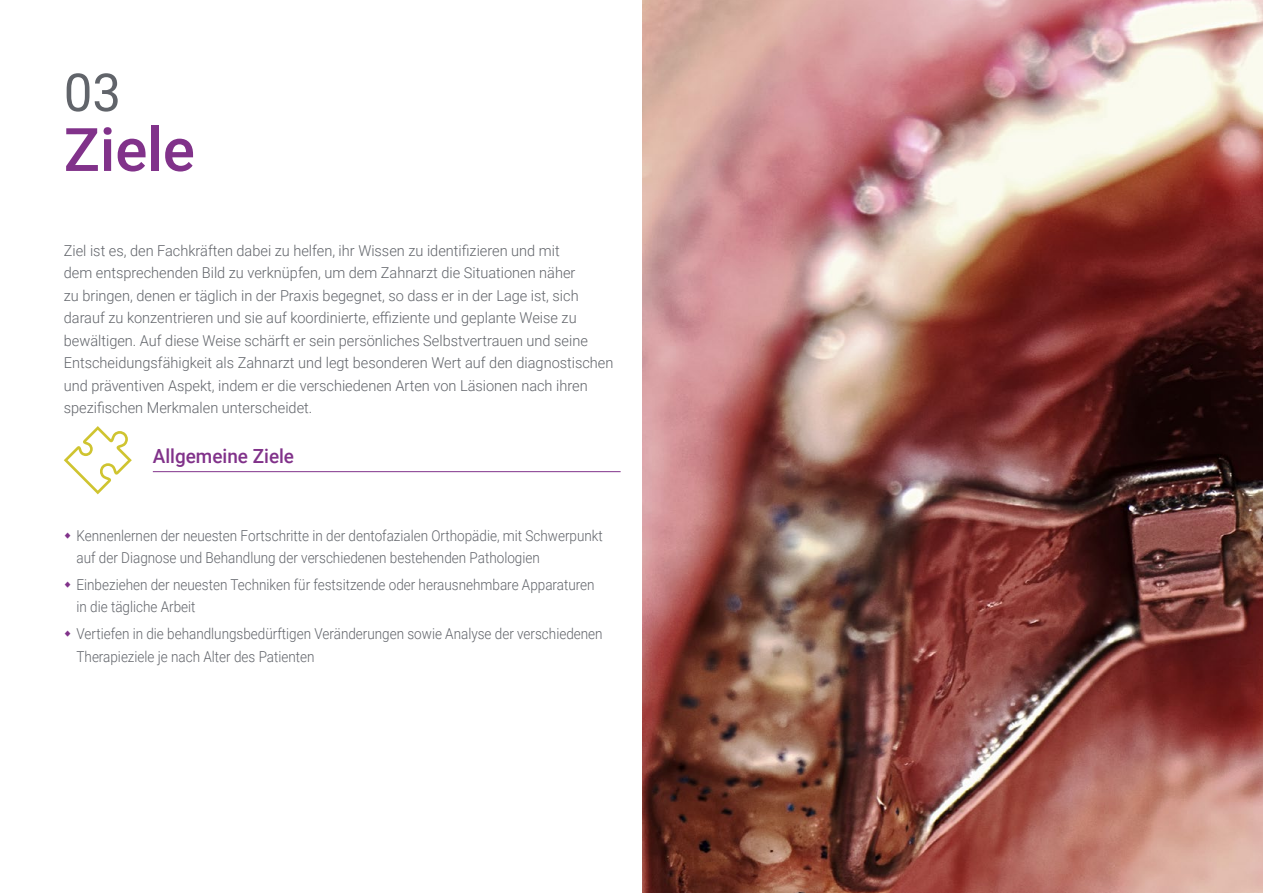
<style>
.page{position:relative;width:1263px;height:893px;background:#fff}
.page>*{position:absolute;margin:0;border:0;box-sizing:border-box;transform-origin:0 0}
.t1{font:500 60px "Roboto";color:#81328a}
.t2{font:52.5px "Roboto";color:#61646a}
.t3{font:500 19.5px "Roboto";color:#81328a}
.t4{font:300 15px/22.5px "Roboto";color:#61646a}
.t5{font:300 15px/22.5px "Roboto";color:#61646a;scale:.9 1}
</style>
<div class="page">
<img style="left:642px;top:0;width:621px;height:893px">
<hr style="left:153px;top:471px;width:468px;height:1px;background:#81328a">
<svg style="left:64px;top:426px;width:68px;height:68px"></svg>
<h2 class="t2" style="left:64px;top:56px;width:59px">03</h2>
<h1 class="t1" style="left:64px;top:108px;width:133px">Ziele</h1>
<p class="t4" style="left:64px;top:239px;width:551px">Ziel ist es, den Fachkräften dabei zu helfen, ihr Wissen zu identifizieren und mit<br>dem entsprechenden Bild zu verknüpfen, um dem Zahnarzt die Situationen näher<br>zu bringen, denen er täglich in der Praxis begegnet, so dass er in der Lage ist, sich darauf zu konzentrieren und sie auf koordinierte, effiziente und geplante Weise zu bewältigen. Auf diese Weise schärft er sein persönliches Selbstvertrauen und seine Entscheidungsfähigkeit als Zahnarzt und legt besonderen Wert auf den diagnostischen und präventiven Aspekt, indem er die verschiedenen Arten von Läsionen nach ihren spezifischen Merkmalen unterscheidet.</p>
<h3 class="t3" style="left:153px;top:443px;width:143px">Allgemeine Ziele</h3>
<p class="t5" style="left:77px;top:523px;width:586px">Kennenlernen der neuesten Fortschritte in der dentofazialen Orthopädie, mit Schwerpunkt auf der Diagnose und Behandlung der verschiedenen bestehenden Pathologien</p>
<p class="t5" style="left:77px;top:573px;width:577px">Einbeziehen der neuesten Techniken für festsitzende oder herausnehmbare Apparaturen in die tägliche Arbeit</p>
<p class="t5" style="left:77px;top:622px;width:586px">Vertiefen in die behandlungsbedürftigen Veränderungen sowie Analyse der verschiedenen<br>Therapieziele je nach Alter des Patienten</p>
</div>
